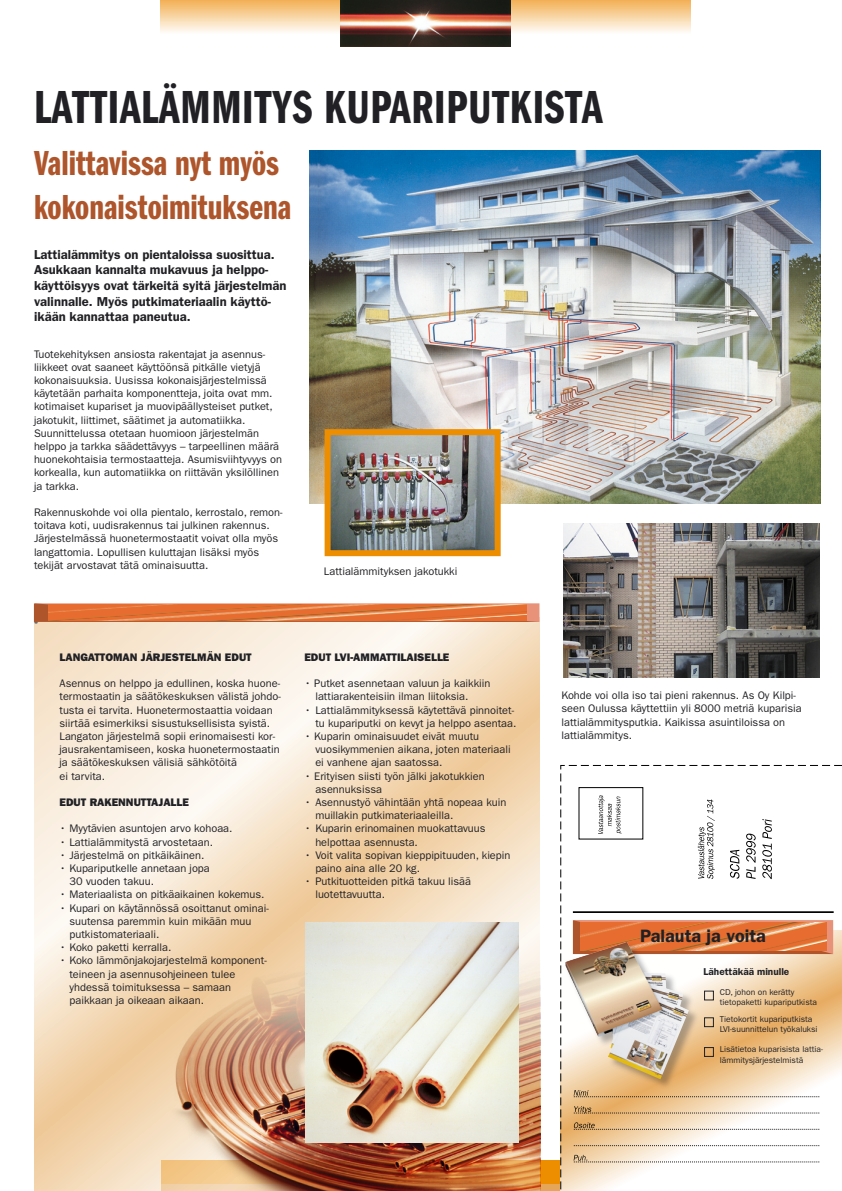
<style>
.page{position:relative;width:842px;height:1191px;background:#fff}
.page>*{position:absolute;margin:0;border:0;box-sizing:border-box;transform-origin:0 0}
.t1{font:48px "ITC Franklin Gothic Std Dm Cp";letter-spacing:.015em;color:#212125}
.t2{font:36px/43.2px "ITC Franklin Gothic Std Dm Cp";color:#ae552b}
.t3{font:600 18px "ITC Franklin Gothic Std";color:#212125}
.t4{font:600 13px/15.6px "ITC Franklin Gothic Std";color:#212125}
.t5{font:12px "Times";color:#212125}
.t6{font:11px/13.2px "ITC Franklin Gothic Std";color:#212125}
.t7{font:11px "ITC Franklin Gothic Std Hvy";color:#212125}
.t8{font:600 10px "ITC Franklin Gothic Std";color:#212125}
.t9{font:8.5px/10.2px "ITC Franklin Gothic Std";color:#212125}
</style>
<div class="page">
<svg style="left:160px;top:0;width:530px;height:32px;background:#f7d4a2"></svg>
<img style="left:340px;top:0;width:171px;height:46px">
<div style="left:162px;top:1160px;width:398px;height:24px;background:#ed8d00"></div>
<div style="left:162px;top:1184px;width:398px;height:7px;background:#e5a659"></div>
<svg style="left:560px;top:765px;width:282px;height:426px"></svg>
<div style="left:704px;top:1047px;width:10px;height:9px;border:1px solid #212125"></div>
<img style="left:563px;top:523px;width:256px;height:154px">
<img style="left:309px;top:150px;width:512px;height:353px">
<svg style="left:34px;top:617px;width:506px;height:574px;background:#f6e2c9"></svg>
<svg style="left:34px;top:603px;width:505px;height:19px;background:#e07842"></svg>
<img style="left:171px;top:914px;width:369px;height:277px">
<div style="left:565px;top:941px;width:135px;height:149px;background:#212125;opacity:.34"></div>
<img style="left:565px;top:941px;width:124px;height:138px">
<img style="left:305px;top:922px;width:214px;height:220px">
<img style="left:332px;top:436px;width:162px;height:113px">
<div style="left:325px;top:429px;width:176px;height:127px;border:6px solid #ed8d00"></div>
<h1 class="t1" style="left:34px;top:80px;width:570px">LATTIALÄMMITYS KUPARIPUTKISTA</h1>
<h2 class="t2" style="left:34px;top:142px;width:259px">Valittavissa nyt myös kokonaistoimituksena</h2>
<p class="t4" style="left:34px;top:246px;width:254px">Lattialämmitys on pientaloissa suosittua.<br>Asukkaan kannalta mukavuus ja helppo&shy;käyttöisyys ovat tärkeitä syitä järjestelmän valinnalle. Myös putkimateriaalin käyttö&shy;ikään kannattaa paneutua.</p>
<p class="t6" style="left:34px;top:347px;width:250px">Tuotekehityksen ansiosta rakentajat ja asennus&shy;liikkeet ovat saaneet käyttöönsä pitkälle vietyjä kokonaisuuksia. Uusissa kokonaisjärjestelmissä käytetään parhaita komponentteja, joita ovat mm. kotimaiset kupariset ja muovipäällysteiset putket, jakotukit, liittimet, säätimet ja automatiikka.<br>Suunnittelussa otetaan huomioon järjestelmän helppo ja tarkka säädettävyys – tarpeellinen määrä huonekohtaisia termostaatteja. Asumisviihtyvyys on korkealla, kun automatiikka on riittävän yksilöllinen ja tarkka.</p>
<p class="t6" style="left:34px;top:506px;width:250px">Rakennuskohde voi olla pientalo, kerrostalo, remon&shy;toitava koti, uudisrakennus tai julkinen rakennus.<br>Järjestelmässä huonetermostaatit voivat olla myös langattomia. Lopullisen kuluttajan lisäksi myös tekijät arvostavat tätä ominaisuutta.</p>
<p class="t6" style="left:324px;top:565px;width:135px">Lattialämmityksen jakotukki</p>
<p class="t5" style="left:34px;top:611px;width:6px">•</p>
<p class="t7" style="left:60px;top:650px;width:194px">LANGATTOMAN JÄRJESTELMÄN EDUT</p>
<p class="t6" style="left:60px;top:677px;width:223px">Asennus on helppo ja edullinen, koska huone&shy;termostaatin ja säätökeskuksen välistä johdo&shy;tusta ei tarvita. Huonetermostaattia voidaan siirtää esimerkiksi sisustuksellisista syistä.<br>Langaton järjestelmä sopii erinomaisesti kor&shy;jausrakentamiseen, koska huonetermostaatin ja säätökeskuksen välisiä sähkötöitä<br>ei tarvita.</p>
<p class="t7" style="left:60px;top:795px;width:131px">EDUT RAKENNUTTAJALLE</p>
<p class="t6" style="left:60px;top:822px;width:174px">• Myytävien asuntojen arvo kohoaa.</p>
<p class="t6" style="left:60px;top:835px;width:155px">• Lattialämmitystä arvostetaan.</p>
<p class="t6" style="left:60px;top:848px;width:146px">• Järjestelmä on pitkäikäinen.</p>
<p class="t6" style="left:70px;top:861px;width:142px;text-indent:-10px">• Kupariputkelle annetaan jopa<br>30 vuoden takuu.</p>
<p class="t6" style="left:60px;top:888px;width:207px">• Materiaalista on pitkäaikainen kokemus.</p>
<p class="t6" style="left:70px;top:901px;width:201px;text-indent:-10px">• Kupari on käytännössä osoittanut ominai&shy;suutensa paremmin kuin mikään muu putkistomateriaali.</p>
<p class="t6" style="left:60px;top:941px;width:113px">• Koko paketti kerralla.</p>
<p class="t6" style="left:69px;top:954px;width:199px;text-indent:-10px">• Koko lämmönjakojarjestelmä komponent&shy;teineen ja asennusohjeineen tulee yhdessä toimituksessa – samaan paikkaan ja oikeaan aikaan.</p>
<p class="t7" style="left:304px;top:650px;width:147px">EDUT LVI-AMMATTILAISELLE</p>
<p class="t6" style="left:315px;top:677px;width:177px;text-indent:-11px">• Putket asennetaan valuun ja kaikkiin lattiarakenteisiin ilman liitoksia.</p>
<p class="t6" style="left:304px;top:703px;width:214px;text-align:right">• Lattialämmityksessä käytettävä pinnoitet&shy;tu kupariputki on kevyt ja helppo asentaa.</p>
<p class="t6" style="left:315px;top:729px;width:197px;text-indent:-11px">• Kuparin ominaisuudet eivät muutu vuosikymmenien aikana, joten materiaali ei vanhene ajan saatossa.</p>
<p class="t6" style="left:315px;top:769px;width:171px;text-indent:-11px">• Erityisen siisti työn jälki jakotukkien asennuksissa</p>
<p class="t6" style="left:315px;top:795px;width:192px;text-indent:-11px">• Asennustyö vähintään yhtä nopeaa kuin muillakin putkimateriaaleilla.</p>
<p class="t6" style="left:315px;top:822px;width:172px;text-indent:-11px">• Kuparin erinomainen muokattavuus helpottaa asennusta.</p>
<p class="t6" style="left:315px;top:848px;width:197px;text-indent:-11px">• Voit valita sopivan kieppipituuden, kiepin paino aina alle 20 kg.</p>
<p class="t6" style="left:315px;top:875px;width:157px;text-indent:-11px">• Putkituotteiden pitkä takuu lisää luotettavuutta.</p>
<p class="t6" style="left:561px;top:689px;width:242px">Kohde voi olla iso tai pieni rakennus. As Oy Kilpi&shy;seen Oulussa käyttettiin yli 8000 metriä kuparisia lattialämmitysputkia. Kaikissa asuintiloissa on lattialämmitys.</p>
<h3 class="t3" style="left:640px;top:925px;width:127px">Palauta ja voita</h3>
<p class="t8" style="left:703px;top:965px;width:87px">Lähettäkää minulle</p>
<p class="t9" style="left:720px;top:987px;width:99px">CD, johon on kerätty tietopaketti kupariputkista</p>
<p class="t9" style="left:720px;top:1013px;width:99px">Tietokortit kupariputkista<br>LVI-suunnittelun työkaluksi</p>
<p class="t9" style="left:720px;top:1044px;width:105px">Lisätietoa kuparisista lattia&shy;lämmitysjärjestelmistä</p>
</div>
